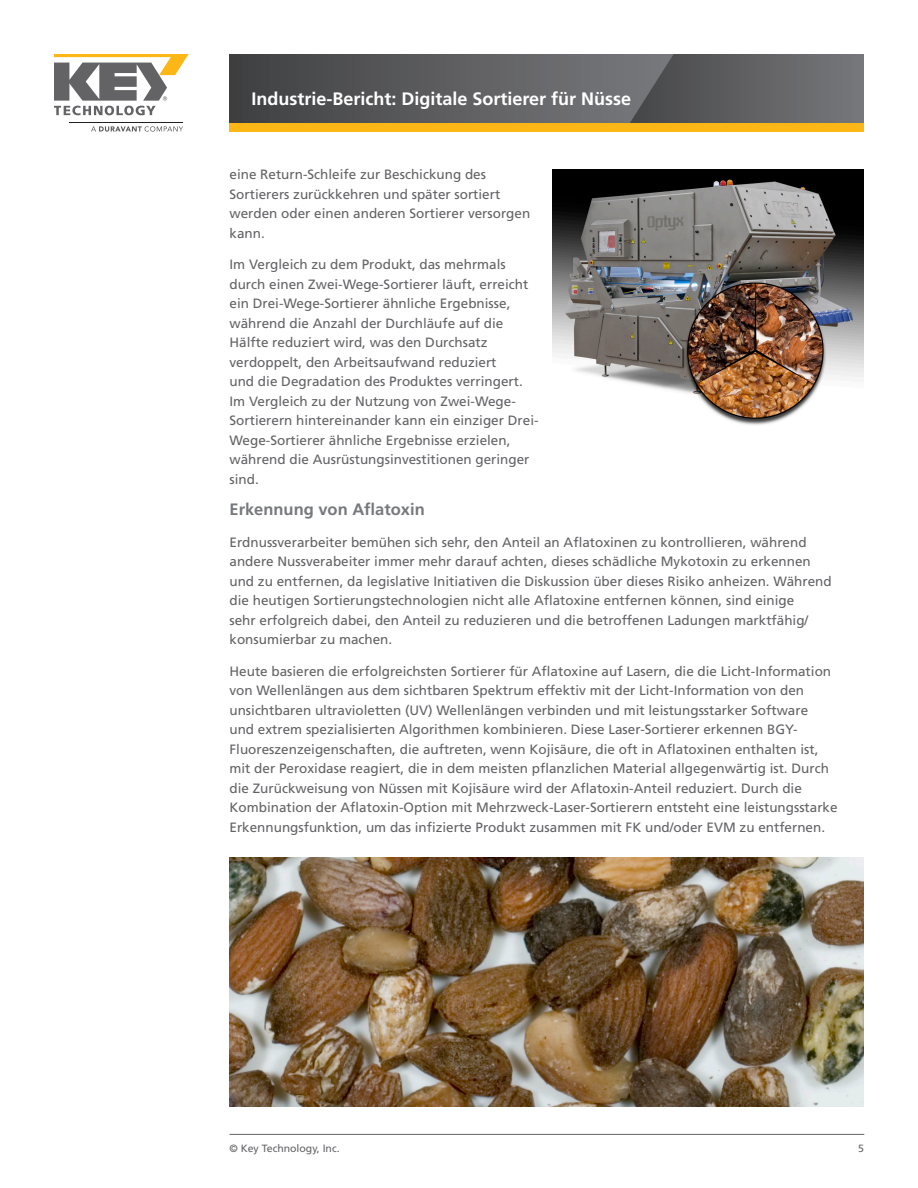
<style>
.page{position:relative;width:918px;height:1188px;background:#fff}
.page>*{position:absolute;margin:0;border:0;box-sizing:border-box;transform-origin:0 0}
.Document_Title__Head{font:700 18px "Frutiger LT Std";color:#fff}
.Main_Body_Text{font:700 16.5px "Frutiger LT Std";color:#76787b}
.Main_Body_Text-2{font:13.5px/19.5px "Frutiger LT Std";color:#636366}
.t1{font:10.5px "Frutiger LT Std";color:#636366}
</style>
<div class="page">
<hr style="left:230px;top:1134px;width:634px;height:1px;background:#636366">
<svg style="left:230px;top:54px;width:400px;height:69px;background:#5a5a5c"></svg>
<svg style="left:630px;top:54px;width:234px;height:69px;background:#626366"></svg>
<div style="left:230px;top:123px;width:634px;height:9px;background:#fcb615"></div>
<svg style="left:54px;top:54px;width:135px;height:61px"></svg>
<svg style="left:91px;top:126px;width:92px;height:6px"></svg>
<hr style="left:69px;top:122px;width:114px;height:1px;background:#231f20">
<img style="left:229px;top:858px;width:635px;height:249px">
<img style="left:553px;top:169px;width:311px;height:256px">
<p class="Document_Title__Head" style="left:252px;top:88px;width:381px">Industrie-Bericht: Digitale Sortierer für Nüsse</p>
<p class="Main_Body_Text-2" style="left:230px;top:165px;width:302px">eine Return-Schleife zur Beschickung des Sortierers zurückkehren und später sortiert werden oder einen anderen Sortierer versorgen kann.</p>
<p class="Main_Body_Text-2" style="left:230px;top:255px;width:311px">Im Vergleich zu dem Produkt, das mehrmals durch einen Zwei-Wege-Sortierer läuft, erreicht ein Drei-Wege-Sortierer ähnliche Ergebnisse, während die Anzahl der Durchläufe auf die Hälfte reduziert wird, was den Durchsatz verdoppelt, den Arbeitsaufwand reduziert<br>und die Degradation des Produktes verringert.<br>Im Vergleich zu der Nutzung von Zwei-Wege-Sortierern hintereinander kann ein einziger Drei-Wege-Sortierer ähnliche Ergebnisse erzielen, während die Ausrüstungsinvestitionen geringer sind.</p>
<p class="Main_Body_Text" style="left:230px;top:500px;width:197px">Erkennung von Aflatoxin</p>
<p class="Main_Body_Text-2" style="left:230px;top:532px;width:604px">Erdnussverarbeiter bemühen sich sehr, den Anteil an Aflatoxinen zu kontrollieren, während andere Nussverabeiter immer mehr darauf achten, dieses schädliche Mykotoxin zu erkennen und zu entfernen, da legislative Initiativen die Diskussion über dieses Risiko anheizen. Während die heutigen Sortierungstechnologien nicht alle Aflatoxine entfernen können, sind einige<br>sehr erfolgreich dabei, den Anteil zu reduzieren und die betroffenen Ladungen marktfähig/ konsumierbar zu machen.</p>
<p class="Main_Body_Text-2" style="left:230px;top:661px;width:610px">Heute basieren die erfolgreichsten Sortierer für Aflatoxine auf Lasern, die die Licht-Information von Wellenlängen aus dem sichtbaren Spektrum effektiv mit der Licht-Information von den unsichtbaren ultravioletten (UV) Wellenlängen verbinden und mit leistungsstarker Software<br>und extrem spezialisierten Algorithmen kombinieren. Diese Laser-Sortierer erkennen BGY-Fluoreszenzeigenschaften, die auftreten, wenn Kojisäure, die oft in Aflatoxinen enthalten ist, mit der Peroxidase reagiert, die in dem meisten pflanzlichen Material allgegenwärtig ist. Durch die Zurückweisung von Nüssen mit Kojisäure wird der Aflatoxin-Anteil reduziert. Durch die Kombination der Aflatoxin-Option mit Mehrzweck-Laser-Sortierern entsteht eine leistungsstarke Erkennungsfunktion, um das infizierte Produkt zusammen mit FK und/oder EVM zu entfernen.</p>
<p class="t1" style="left:230px;top:1142px;width:112px">© Key Technology, Inc.</p>
<p class="t1" style="left:858px;top:1142px;width:7px">5</p>
</div>
